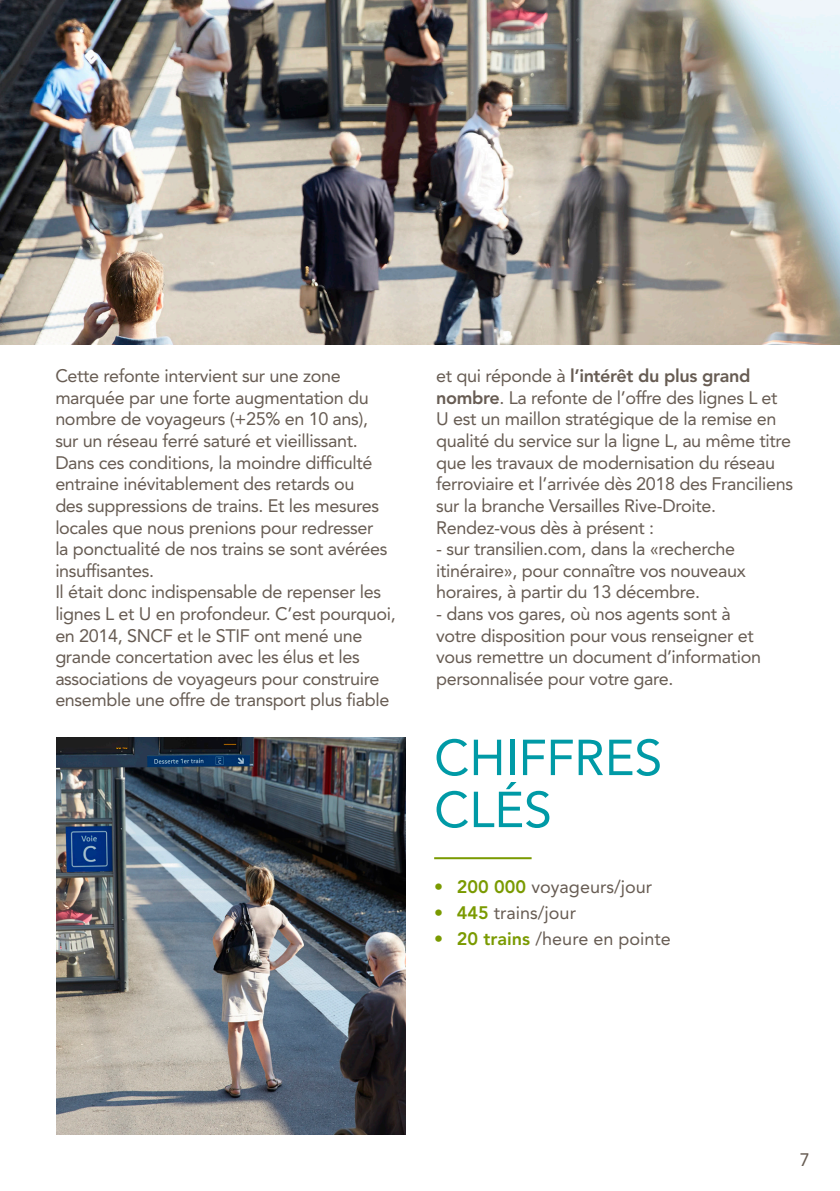
<style>
.page{position:relative;width:840px;height:1191px;background:#fff}
.page>*{position:absolute;margin:0;border:0;box-sizing:border-box;transform-origin:0 0}
.titre_article{font:50px/52px "Avenir LT Std";color:#009aa6}
.t1{font:18px/21.6px "Avenir LT Std";letter-spacing:-.02em;color:#675c53}
.t2{font:18px "Avenir LT Std";color:#675c53}
.s1{font-weight:800}
.s2{font-weight:800;color:#7a9a00}
</style>
<div class="page">
<img style="left:0;top:0;width:839px;height:344px">
<img style="left:57px;top:737px;width:348px;height:397px">
<hr style="left:434px;top:857px;width:97px;height:2px;background:#7a9a00">
<p class="t1" style="left:55px;top:365px;width:333px">Cette refonte intervient sur une zone marquée par une forte augmentation du nombre de voyageurs (+25% en 10 ans), sur un réseau ferré saturé et vieillissant.<br>Dans ces conditions, la moindre difficulté entraine inévitablement des retards ou<br>des suppressions de trains. Et les mesures locales que nous prenions pour redresser la ponctualité de nos trains se sont avérées insuffisantes.</p>
<p class="t1" style="left:55px;top:581px;width:342px">Il était donc indispensable de repenser les lignes L et U en profondeur. C’est pourquoi, en 2014, SNCF et le STIF ont mené une grande concertation avec les élus et les associations de voyageurs pour construire ensemble une offre de transport plus fiable</p>
<p class="t1" style="left:436px;top:365px;width:358px">et qui réponde à <span class="s1">l’intérêt du plus grand nombre</span>. La refonte de l’offre des lignes L et U est un maillon stratégique de la remise en qualité du service sur la ligne L, au même titre que les travaux de modernisation du réseau ferroviaire et l’arrivée dès 2018 des Franciliens sur la branche Versailles Rive-Droite.</p>
<p class="t1" style="left:436px;top:516px;width:219px">Rendez-vous dès à présent :</p>
<p class="t1" style="left:436px;top:538px;width:311px">- sur transilien.com, dans la «recherche itinéraire», pour connaître vos nouveaux horaires, à partir du 13 décembre.</p>
<p class="t1" style="left:436px;top:603px;width:326px">- dans vos gares, où nos agents sont à votre disposition pour vous renseigner et vous remettre un document d’information personnalisée pour votre gare.</p>
<p class="titre_article" style="left:434px;top:732px;width:229px">CHIFFRES<br>CLÉS</p>
<p class="t2" style="left:434px;top:876px;width:219px"><span class="s2">• 200 000</span> voyageurs/jour</p>
<p class="t2" style="left:434px;top:902px;width:143px"><span class="s2">• 445</span> trains/jour</p>
<p class="t2" style="left:434px;top:928px;width:238px"><span class="s2">• 20 trains</span> /heure en pointe</p>
<p class="t1" style="left:799px;top:1149px;width:12px">7</p>
</div>
